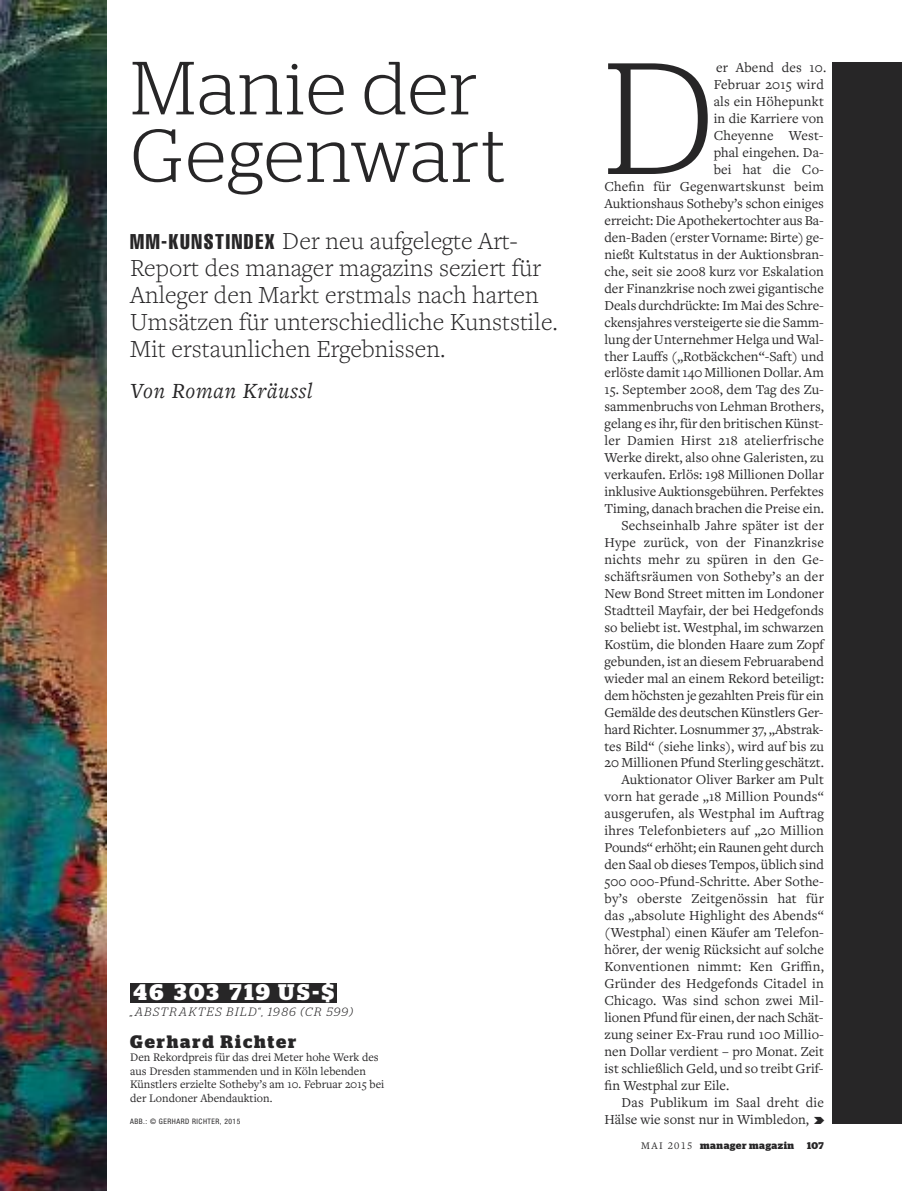
<style>
.page{position:relative;width:902px;height:1191px;background:#fff}
.page>*{position:absolute;margin:0;border:0;box-sizing:border-box;transform-origin:0 0}
.t1{font:300 157.95px "Stag";color:#272627}
.t2{font:300 75px/67.5px "Stag";letter-spacing:.025em;color:#272627}
.t3{font:300 25.5px/27px "Freight Text Pro";color:#272627}
.t4{font:italic 22.5px "Freight Text Pro";letter-spacing:.03em;color:#272627}
.t5{font:700 22.5px "Stag";letter-spacing:.11em;color:#fff}
.t6{font:700 18px "Stag";letter-spacing:.11em;color:#272627}
.t7{font:14.25px/17px "Freight Text Pro";color:#272627;text-align:right}
.t8{font:12px/13.5px "Freight Text Pro";color:#272627}
.t9{font:italic 300 12px "Stag";letter-spacing:.13em;color:#272627}
.t10{font:700 10.2px "Stag";letter-spacing:.05em;color:#272627}
.t11{font:700 9.75px "Stag";color:#272627}
.t12{font:condensed 7.5px "Helvetica Neue LT Std";letter-spacing:.07em;color:#272627}
.s1{font-family:"Helvetica LT Std Comp";font-weight:400;font-size:21px}
.s2{font-family:"Freight Text Pro";font-weight:400;font-size:10.5px}
</style>
<div class="page">
<div style="left:131px;top:982px;width:206px;height:20px;background:#272627"></div>
<div style="left:832px;top:62px;width:69px;height:1061px;background:#272627"></div>
<img style="left:0;top:0;width:106px;height:1191px">
<h2 class="t2" style="left:131px;top:60px;width:376px">Manie der<br>Gegenwart</h2>
<h3 class="t3" style="left:130px;top:227px;width:429px"><span class="s1">MM-KUNSTINDEX</span> Der neu aufgelegte Art-Report des manager magazins seziert für Anleger den Markt erstmals nach harten Umsätzen für unterschiedliche Kunststile.<br>Mit erstaunlichen Ergebnissen.</h3>
<h3 class="t4" style="left:130px;top:377px;width:184px">Von Roman Kräussl</h3>
<h3 class="t5" style="left:134px;top:984px;width:202px">46 303 719 US-$</h3>
<p class="t9" style="left:130px;top:1008px;width:224px">„ABSTRAKTES BILD“, 1986 (CR 599)</p>
<p class="t6" style="left:130px;top:1035px;width:168px">Gerhard Richter</p>
<p class="t8" style="left:130px;top:1050px;width:256px">Den Rekordpreis für das drei Meter hohe Werk des aus Dresden stammenden und in Köln lebenden Künstlers erzielte Sotheby’s am 10. Februar 2015 bei der Londoner Abendauktion.</p>
<p class="t12" style="left:130px;top:1118px;width:112px">ABB.: © GERHARD RICHTER, 2015</p>
<p class="t7" style="left:604px;top:59px;width:223px">er Abend des 10.<br>Februar 2015 wird<br>als ein Höhepunkt<br>in die Karriere von<br>Cheyenne West-<br>phal eingehen. Da-<br>bei hat die Co-<br>Chefin für Gegenwartskunst beim<br>Auktionshaus Sotheby’s schon einiges erreicht: Die Apothekertochter aus Ba&shy;den-Baden (erster Vorname: Birte) ge&shy;nießt Kultstatus in der Auktionsbran&shy;che, seit sie 2008 kurz vor Eskalation der Finanzkrise noch zwei gigantische<br>Deals durchdrückte: Im Mai des Schre&shy;ckensjahres versteigerte sie die Samm&shy;lung der Unternehmer Helga und Wal&shy;ther Lauffs („Rotbäckchen“-Saft) und erlöste damit 140 Millionen Dollar. Am</p>
<p class="t7" style="left:604px;top:381px;width:221px">15. September 2008, dem Tag des Zu-</p>
<p class="t7" style="left:604px;top:398px;width:221px">sammenbruchs von Lehman Brothers,</p>
<p class="t7" style="left:604px;top:415px;width:221px">gelang es ihr, für den britischen Künst-</p>
<p class="t7" style="left:604px;top:432px;width:221px">ler Damien Hirst 218 atelierfrische</p>
<p class="t7" style="left:604px;top:449px;width:221px">Werke direkt, also ohne Galeristen, zu</p>
<p class="t7" style="left:604px;top:466px;width:221px">verkaufen. Erlös: 198 Millionen Dollar</p>
<p class="t7" style="left:604px;top:483px;width:221px">inklusive Auktionsgebühren. Perfektes</p>
<p class="t7" style="left:604px;top:500px;width:221px">Timing, danach brachen die Preise ein.</p>
<p class="t7" style="left:621px;top:516px;width:204px">Sechseinhalb Jahre später ist der</p>
<p class="t7" style="left:604px;top:533px;width:221px">Hype zurück, von der Finanzkrise</p>
<p class="t7" style="left:604px;top:550px;width:221px">nichts mehr zu spüren in den Ge-</p>
<p class="t7" style="left:604px;top:567px;width:221px">schäftsräumen von Sotheby’s an der</p>
<p class="t7" style="left:604px;top:584px;width:221px">New Bond Street mitten im Londoner</p>
<p class="t7" style="left:604px;top:601px;width:221px">Stadtteil Mayfair, der bei Hedgefonds</p>
<p class="t7" style="left:604px;top:618px;width:221px">so beliebt ist. Westphal, im schwarzen</p>
<p class="t7" style="left:604px;top:635px;width:221px">Kostüm, die blonden Haare zum Zopf</p>
<p class="t7" style="left:604px;top:652px;width:221px">gebunden, ist an diesem Februarabend</p>
<p class="t7" style="left:604px;top:669px;width:221px">wieder mal an einem Rekord beteiligt:</p>
<p class="t7" style="left:604px;top:686px;width:221px">dem höchsten je gezahlten Preis für ein</p>
<p class="t7" style="left:604px;top:703px;width:221px">Gemälde des deutschen Künstlers Ger-</p>
<p class="t7" style="left:604px;top:720px;width:220px">hard Richter. Losnummer 37, „Abstrak-</p>
<p class="t7" style="left:604px;top:737px;width:221px">tes Bild“ (siehe links), wird auf bis zu</p>
<p class="t7" style="left:604px;top:754px;width:221px">20 Millionen Pfund Sterling geschätzt.</p>
<p class="t7" style="left:621px;top:771px;width:204px">Auktionator Oliver Barker am Pult</p>
<p class="t7" style="left:604px;top:788px;width:221px">vorn hat gerade „18 Million Pounds“</p>
<p class="t7" style="left:604px;top:805px;width:221px">ausgerufen, als Westphal im Auftrag</p>
<p class="t7" style="left:604px;top:822px;width:221px">ihres Telefonbieters auf „20 Million</p>
<p class="t7" style="left:604px;top:839px;width:221px">Pounds“ erhöht; ein Raunen geht durch</p>
<p class="t7" style="left:604px;top:855px;width:221px">den Saal ob dieses Tempos, üblich sind</p>
<p class="t7" style="left:604px;top:872px;width:221px">500 000-Pfund-Schritte. Aber Sothe-</p>
<p class="t7" style="left:604px;top:889px;width:221px">by’s oberste Zeitgenössin hat für</p>
<p class="t7" style="left:604px;top:906px;width:221px">das „absolute Highlight des Abends“</p>
<p class="t7" style="left:604px;top:923px;width:221px">(Westphal) einen Käufer am Telefon-</p>
<p class="t7" style="left:604px;top:940px;width:221px">hörer, der wenig Rücksicht auf solche</p>
<p class="t7" style="left:604px;top:957px;width:221px">Konventionen nimmt: Ken Griffin,</p>
<p class="t7" style="left:604px;top:974px;width:221px">Gründer des Hedgefonds Citadel in</p>
<p class="t7" style="left:604px;top:991px;width:221px">Chicago. Was sind schon zwei Mil-</p>
<p class="t7" style="left:604px;top:1008px;width:221px">lionen Pfund für einen, der nach Schät-</p>
<p class="t7" style="left:604px;top:1025px;width:221px">zung seiner Ex-Frau rund 100 Millio-</p>
<p class="t7" style="left:604px;top:1042px;width:221px">nen Dollar verdient – pro Monat. Zeit</p>
<p class="t7" style="left:604px;top:1059px;width:221px">ist schließlich Geld, und so treibt Grif-</p>
<p class="t7" style="left:604px;top:1076px;width:126px">fin Westphal zur Eile.</p>
<p class="t7" style="left:621px;top:1093px;width:204px">Das Publikum im Saal dreht die</p>
<p class="t7" style="left:604px;top:1110px;width:206px">Hälse wie sonst nur in Wimbledon,</p>
<h1 class="t1" style="left:604px;top:63px;width:111px">D</h1>
<p class="t10" style="left:641px;top:1141px;width:154px"><span class="s2">MAI 2015</span> manager magazin</p>
<p class="t11" style="left:807px;top:1141px;width:18px">107</p>
</div>
